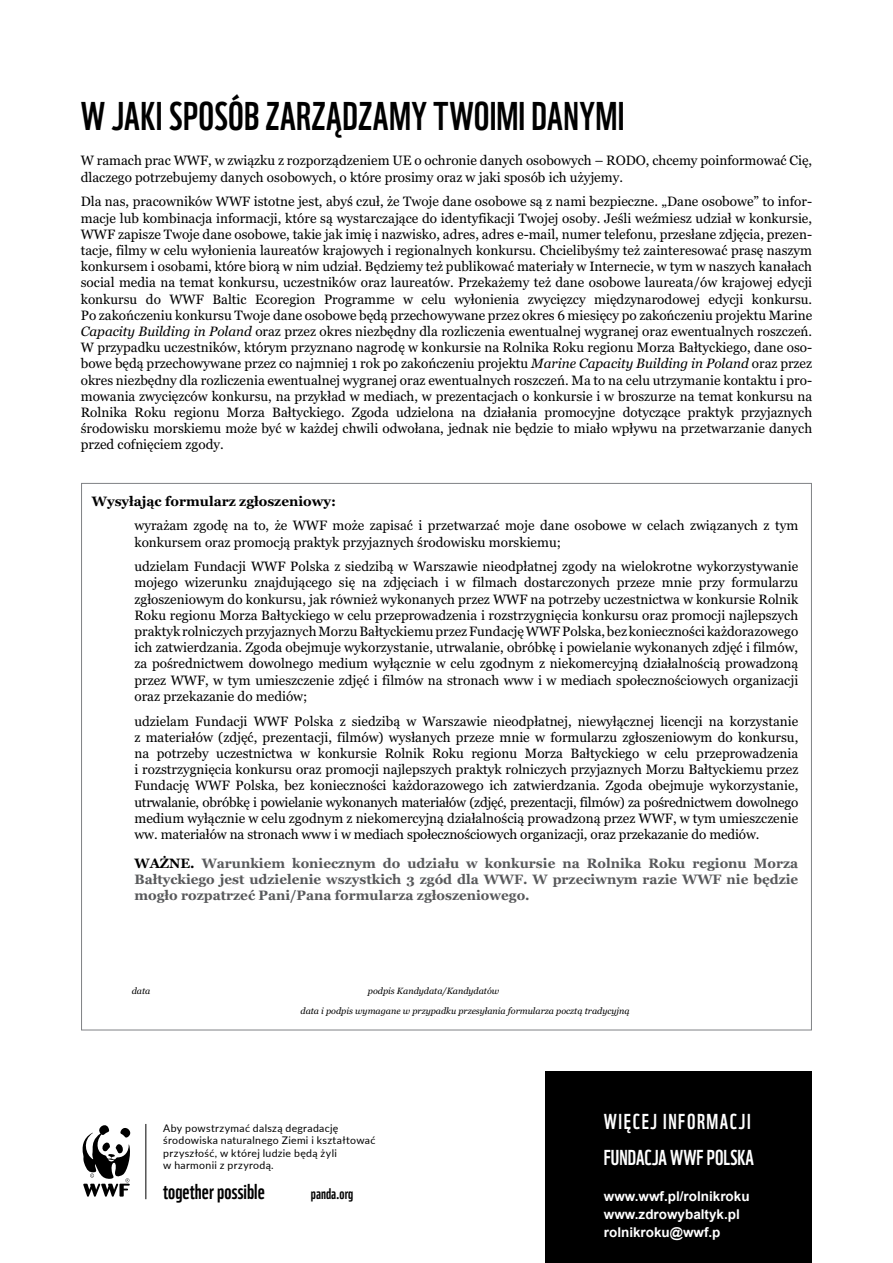
<style>
.page{position:relative;width:893px;height:1263px;background:#fff}
.page>*{position:absolute;margin:0;border:0;box-sizing:border-box;transform-origin:0 0}
.t1{font:39px "WWF";letter-spacing:.01em;color:#000}
.t2{font:21px/36px "WWF";letter-spacing:.025em;color:#fff}
.t3{font:21px "WWF";color:#000}
.t4{font:15px "WWF";color:#000}
.t5{font:13.5px/16.2px "Georgia";color:#000;text-align:justify}
.t6{font:700 13.5px/16.2px "Georgia";color:#58595b;text-align:justify}
.t7{font:700 13.5px/18px "Arial";color:#fff}
.t8{font:700 13.5px "Georgia";color:#000}
.t9{font:10.5px/12.6px "Lato";letter-spacing:.03em;color:#000}
.t10{font:italic 9px "Georgia";color:#000}
.s1{font-style:italic}
.s2{color:#000}
</style>
<div class="page">
<div style="left:545px;top:1071px;width:267px;height:192px;background:#000"></div>
<svg style="left:82px;top:1125px;width:49px;height:72px"></svg>
<hr style="left:145px;top:1124px;width:1px;height:75px;background:#000">
<h1 class="t1" style="left:81px;top:86px;width:545px">W JAKI SPOSÓB ZARZĄDZAMY TWOIMI DANYMI</h1>
<p class="t5" style="left:81px;top:153px;width:733px">W ramach prac WWF, w związku z rozporządzeniem UE o ochronie danych osobowych – RODO, chcemy poinformować Cię, dlaczego potrzebujemy danych osobowych, o które prosimy oraz w jaki sposób ich użyjemy.</p>
<p class="t5" style="left:81px;top:194px;width:733px">Dla nas, pracowników WWF istotne jest, abyś czuł, że Twoje dane osobowe są z nami bezpieczne. „Dane osobowe” to infor&shy;macje lub kombinacja informacji, które są wystarczające do identyfikacji Twojej osoby. Jeśli weźmiesz udział w konkursie, WWF zapisze Twoje dane osobowe, takie jak imię i nazwisko, adres, adres e-mail, numer telefonu, przesłane zdjęcia, prezen&shy;tacje, filmy w celu wyłonienia laureatów krajowych i regionalnych konkursu. Chcielibyśmy też zainteresować prasę naszym konkursem i osobami, które biorą w nim udział. Będziemy też publikować materiały w Internecie, w tym w naszych kanałach social media na temat konkursu, uczestników oraz laureatów. Przekażemy też dane osobowe laureata/ów krajowej edycji konkursu do WWF Baltic Ecoregion Programme w celu wyłonienia zwycięzcy międzynarodowej edycji konkursu.<br>Po zakończeniu konkursu Twoje dane osobowe będą przechowywane przez okres 6 miesięcy po zakończeniu projektu Marine <span class="s1">Capacity Building in Poland</span> oraz przez okres niezbędny dla rozliczenia ewentualnej wygranej oraz ewentualnych roszczeń.<br>W przypadku uczestników, którym przyznano nagrodę w konkursie na Rolnika Roku regionu Morza Bałtyckiego, dane oso&shy;bowe będą przechowywane przez co najmniej 1 rok po zakończeniu projektu <span class="s1">Marine Capacity Building in Poland</span> oraz przez okres niezbędny dla rozliczenia ewentualnej wygranej oraz ewentualnych roszczeń. Ma to na celu utrzymanie kontaktu i pro&shy;mowania zwycięzców konkursu, na przykład w mediach, w prezentacjach o konkursie i w broszurze na temat konkursu na Rolnika Roku regionu Morza Bałtyckiego. Zgoda udzielona na działania promocyjne dotyczące praktyk przyjaznych środowisku morskiemu może być w każdej chwili odwołana, jednak nie będzie to miało wpływu na przetwarzanie danych przed cofnięciem zgody.</p>
<p class="t8" style="left:92px;top:492px;width:246px">Wysyłając formularz zgłoszeniowy:</p>
<p class="t5" style="left:134px;top:518px;width:665px">wyrażam zgodę na to, że WWF może zapisać i przetwarzać moje dane osobowe w celach związanych z tym konkursem oraz promocją praktyk przyjaznych środowisku morskiemu;</p>
<p class="t5" style="left:134px;top:559px;width:665px">udzielam Fundacji WWF Polska z siedzibą w Warszawie nieodpłatnej zgody na wielokrotne wykorzystywanie mojego wizerunku znajdującego się na zdjęciach i w filmach dostarczonych przeze mnie przy formularzu zgłoszeniowym do konkursu, jak również wykonanych przez WWF na potrzeby uczestnictwa w konkursie Rolnik Roku regionu Morza Bałtyckiego w celu przeprowadzenia i rozstrzygnięcia konkursu oraz promocji najlepszych praktyk rolniczych przyjaznych Morzu Bałtyckiemu przez Fundację WWF Polska, bez konieczności każdorazowego ich zatwierdzania. Zgoda obejmuje wykorzystanie, utrwalanie, obróbkę i powielanie wykonanych zdjęć i filmów, za pośrednictwem dowolnego medium wyłącznie w celu zgodnym z niekomercyjną działalnością prowadzoną przez WWF, w tym umieszczenie zdjęć i filmów na stronach www i w mediach społecznościowych organizacji oraz przekazanie do mediów;</p>
<p class="t5" style="left:134px;top:713px;width:665px">udzielam Fundacji WWF Polska z siedzibą w Warszawie nieodpłatnej, niewyłącznej licencji na korzystanie z materiałów (zdjęć, prezentacji, filmów) wysłanych przeze mnie w formularzu zgłoszeniowym do konkursu, na potrzeby uczestnictwa w konkursie Rolnik Roku regionu Morza Bałtyckiego w celu przeprowadzenia i rozstrzygnięcia konkursu oraz promocji najlepszych praktyk rolniczych przyjaznych Morzu Bałtyckiemu przez Fundację WWF Polska, bez konieczności każdorazowego ich zatwierdzania. Zgoda obejmuje wykorzystanie, utrwalanie, obróbkę i powielanie wykonanych materiałów (zdjęć, prezentacji, filmów) za pośrednictwem dowolnego medium wyłącznie w celu zgodnym z niekomercyjną działalnością prowadzoną przez WWF, w tym umieszczenie ww. materiałów na stronach www i w mediach społecznościowych organizacji, oraz przekazanie do mediów.</p>
<p class="t6" style="left:134px;top:855px;width:665px"><span class="s2">WAŻNE.</span> Warunkiem koniecznym do udziału w konkursie na Rolnika Roku regionu Morza Bałtyckiego jest udzielenie wszystkich 3 zgód dla WWF. W przeciwnym razie WWF nie będzie mogło rozpatrzeć Pani/Pana formularza zgłoszeniowego.</p>
<p class="t10" style="left:132px;top:986px;width:20px">data</p>
<p class="t10" style="left:368px;top:986px;width:133px">podpis Kandydata/Kandydatów</p>
<p class="t10" style="left:300px;top:1005px;width:331px">data i podpis wymagane w przypadku przesyłania formularza pocztą tradycyjną</p>
<p class="t9" style="left:163px;top:1121px;width:214px">Aby powstrzymać dalszą degradację środowiska naturalnego Ziemi i kształtować przyszłość, w której ludzie będą żyli<br>w harmonii z przyrodą.</p>
<h2 class="t3" style="left:163px;top:1175px;width:103px">together possible</h2>
<p class="t4" style="left:311px;top:1182px;width:44px">panda.org</p>
<h2 class="t2" style="left:604px;top:1101px;width:152px">WIĘCEJ INFORMACJI<br>FUNDACJA WWF POLSKA</h2>
<p class="t7" style="left:604px;top:1188px;width:147px">www.wwf.pl/rolnikroku www.zdrowybaltyk.pl rolnikroku@wwf.p</p>
</div>
